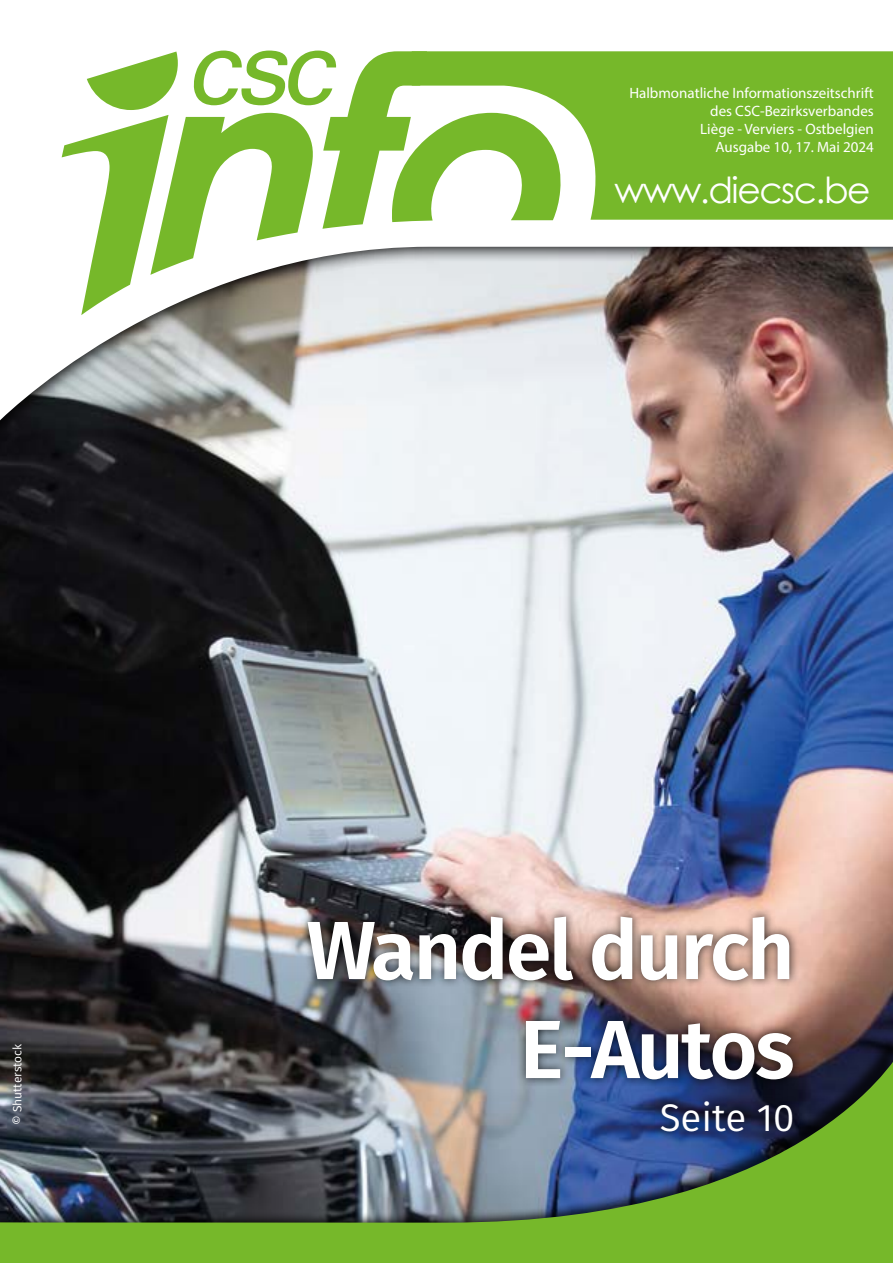
<style>
.page{position:relative;width:893px;height:1263px;background:#fff}
.page>*{position:absolute;margin:0;border:0;box-sizing:border-box;transform-origin:0 0}
.t1{font:600 82.5px/99px "Fira Sans";letter-spacing:-.03em;color:#fff;text-align:right}
.t2{font:38.4px "Fira Sans";color:#fff}
.t3{font:36px "Century Gothic";letter-spacing:-.04em;color:#fff}
.t4{font:15px/18px "Myriad Pro";color:#fff;text-align:right}
.t5{font:12px "Fira Sans";color:#fff}
</style>
<div class="page">
<img style="left:0;top:453px;width:893px;height:578px">
<div style="left:0;top:1031px;width:893px;height:232px;background:#000;opacity:.75"></div>
<img style="left:0;top:1042px;width:893px;height:221px">
<div style="left:0;top:0;width:893px;height:453px;background:#000;opacity:.9"></div>
<img style="left:0;top:0;width:893px;height:438px">
<svg style="left:561px;top:51px;width:332px;height:169px;background:#7ebc37"></svg>
<svg style="left:62px;top:51px;width:499px;height:264px"></svg>
<div style="left:299px;top:907px;width:503px;height:232px;background:#000;opacity:.75"></div>
<p class="t5" style="left:8px;top:1125px;width:83px;rotate:-90deg">© Shutterstock</p>
<p class="t4" style="left:629px;top:84px;width:246px">Halbmonatliche Informationszeitschrift des CSC-Bezirksverbandes<br>Liège - Verviers - Ostbelgien<br>Ausgabe 10, 17. Mai 2024</p>
<h3 class="t3" style="left:614px;top:165px;width:258px">www.diecsc.be</h3>
<h1 class="t1" style="left:306px;top:896px;width:490px">Wandel durch<br>E-Autos</h1>
<h2 class="t2" style="left:660px;top:1089px;width:136px">Seite 10</h2>
</div>
